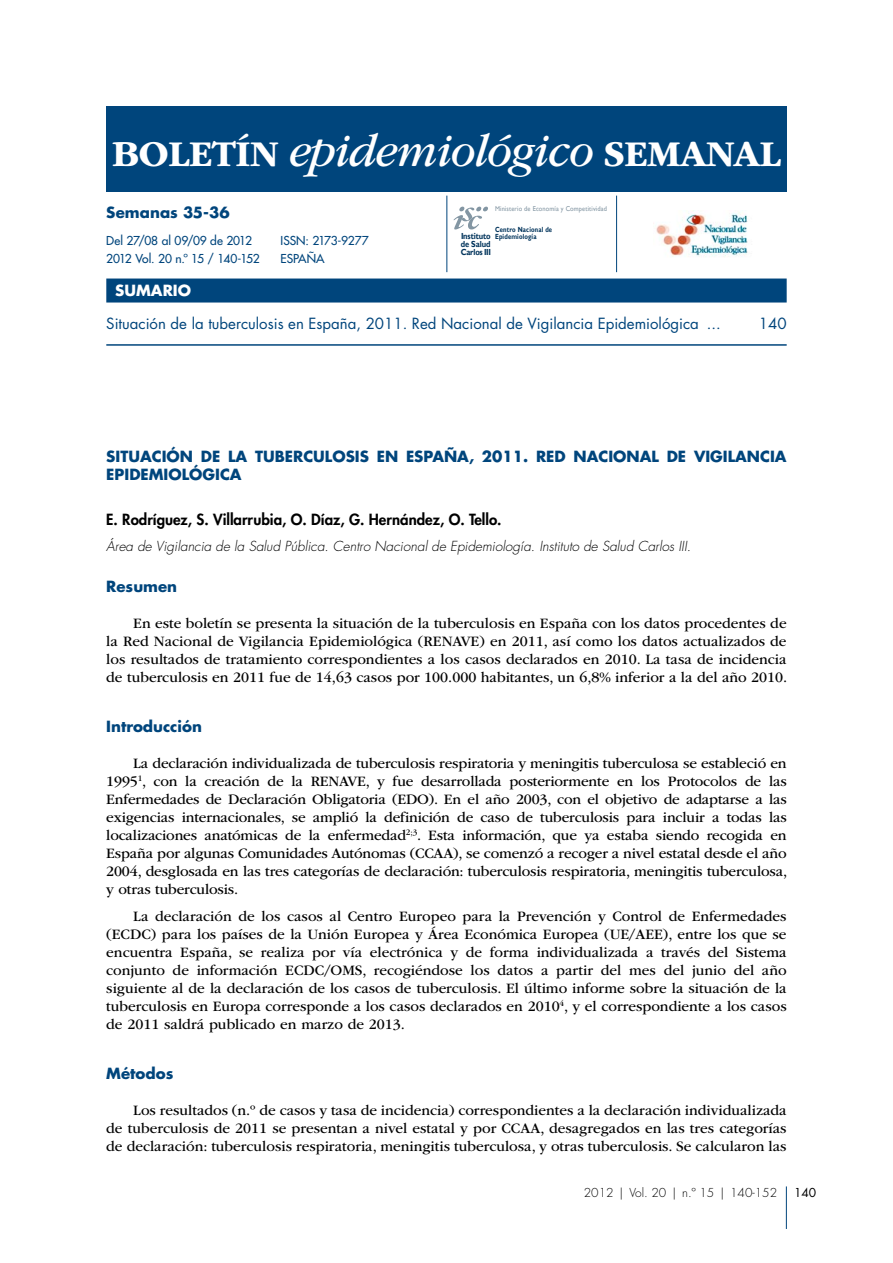
<style>
.page{position:relative;width:893px;height:1263px;background:#fff}
.page>*{position:absolute;margin:0;border:0;box-sizing:border-box;transform-origin:0 0}
.PUBLICACION-TITULO{font:700 37.8px "ITC Garamond Std";letter-spacing:-.025em;color:#fff}
.GENERAL-PARRAFO-1{font:15px/18px "ITC Garamond Std";color:#000;text-align:justify}
.SUMARIO-NIVEL-1{font:15px "Futura Std";color:#00457c}
.GENERAL-NIVEL-1{font:700 15px/18px "Futura Std";color:#00457c}
.GENERAL-AUTOR-DESP{font:800 15px "Futura Std";color:#000}
.GENERAL-NIVEL-2{font:700 15px "Futura Std";color:#00457c}
.PUBLICACION-SEMANA{font:700 15px "Futura Std";color:#00457c}
.SUMARIO-TITULO{font:700 15px "Futura Std";color:#fff}
.SUMARIO-NUMPAG{font:15px "Futura Std";color:#00457c}
.GENERAL-CARGO{font:italic 300 13.5px "Futura Std";color:#000}
.PUBLICACION-FECHA{font:500 12px "Futura Std";letter-spacing:-.01em;color:#00457c}
.MAQUETA-FECHA-NUMERO{font:300 12px "Futura Std";color:#000}
.PUBLICACION-FECHA-2{font:500 12px "Futura Std";letter-spacing:-.06em;color:#00457c}
.MAQUETA-FOLIO{font:12px "Futura Std";color:#000}
.t1{font:700 8.85px/16px "Gill Sans";letter-spacing:-.01em;color:#00335b;scale:.86 1}
.t2{font:700 7.35px/6.9px "Gill Sans";letter-spacing:.025em;color:#00335b;scale:.8 1}
.t3{font:7.05px "Gill Sans";letter-spacing:.025em;color:#8396a3;scale:.9 1}
.s1{font-weight:400;font-style:italic;font-size:48px}
</style>
<div class="page">
<hr style="left:786px;top:1186px;width:1px;height:43px;background:#00457c">
<hr style="left:446px;top:196px;width:1px;height:76px;background:#00457c">
<hr style="left:616px;top:196px;width:1px;height:76px;background:#00457c">
<div style="left:106px;top:278px;width:681px;height:24px;background:#00457c"></div>
<hr style="left:106px;top:344px;width:681px;height:2px;background:#00457c">
<div style="left:106px;top:106px;width:681px;height:85px;background:#00457c"></div>
<svg style="left:454px;top:207px;width:34px;height:23px"></svg>
<img style="left:656px;top:212px;width:92px;height:45px">
<p class="PUBLICACION-TITULO" style="left:112px;top:132px;width:671px">BOLETÍN <span class="s1">epidemiológico</span> SEMANAL</p>
<p class="PUBLICACION-SEMANA" style="left:106px;top:203px;width:125px">Semanas 35-36</p>
<p class="t3" style="left:495px;top:205px;width:126px">Ministerio de Economía y Competitividad</p>
<p class="t1" style="left:461px;top:228px;width:37px">Instituto<br>Carlos III</p>
<p class="t2" style="left:495px;top:226px;width:73px">Centro Nacional de<br>Epidemiología</p>
<p class="PUBLICACION-FECHA" style="left:106px;top:233px;width:147px">Del 27/08 al 09/09 de 2012</p>
<p class="PUBLICACION-FECHA-2" style="left:106px;top:251px;width:155px">2012 Vol. 20 n.º 15 / 140-152</p>
<p class="PUBLICACION-FECHA" style="left:281px;top:233px;width:89px">ISSN: 2173-9277</p>
<p class="PUBLICACION-FECHA" style="left:281px;top:251px;width:46px">ESPAÑA</p>
<p class="t1" style="left:461px;top:236px;width:36px">de Salud</p>
<p class="SUMARIO-TITULO" style="left:115px;top:281px;width:77px">SUMARIO</p>
<p class="SUMARIO-NIVEL-1" style="left:106px;top:314px;width:616px">Situación de la tuberculosis en España, 2011. Red Nacional de Vigilancia Epidemiológica ...</p>
<p class="SUMARIO-NUMPAG" style="left:759px;top:314px;width:29px">140</p>
<p class="GENERAL-NIVEL-1" style="left:106px;top:448px;width:682px">SITUACIÓN DE LA TUBERCULOSIS EN ESPAÑA, 2011. RED NACIONAL DE VIGILANCIA<br>EPIDEMIOLÓGICA</p>
<p class="GENERAL-AUTOR-DESP" style="left:106px;top:510px;width:397px">E. Rodríguez, S. Villarrubia, O. Díaz, G. Hernández, O. Tello.</p>
<p class="GENERAL-CARGO" style="left:106px;top:538px;width:586px">Área de Vigilancia de la Salud Pública. Centro Nacional de Epidemiología. Instituto de Salud Carlos III.</p>
<p class="GENERAL-NIVEL-2" style="left:106px;top:576px;width:72px">Resumen</p>
<p class="GENERAL-PARRAFO-1" style="left:106px;top:614px;width:682px;text-indent:27px">En este boletín se presenta la situación de la tuberculosis en España con los datos procedentes de la Red Nacional de Vigilancia Epidemiológica (RENAVE) en 2011, así como los datos actualizados de los resultados de tratamiento correspondientes a los casos declarados en 2010. La tasa de incidencia de tuberculosis en 2011 fue de 14,63 casos por 100.000 habitantes, un 6,8% inferior a la del año 2010.</p>
<p class="GENERAL-NIVEL-2" style="left:106px;top:716px;width:97px">Introducción</p>
<p class="GENERAL-PARRAFO-1" style="left:106px;top:754px;width:682px;text-indent:27px">La declaración individualizada de tuberculosis respiratoria y meningitis tuberculosa se estableció en 1995<sup>1</sup>, con la creación de la RENAVE, y fue desarrollada posteriormente en los Protocolos de las Enfermedades de Declaración Obligatoria (EDO). En el año 2003, con el objetivo de adaptarse a las exigencias internacionales, se amplió la definición de caso de tuberculosis para incluir a todas las localizaciones anatómicas de la enfermedad<sup>2;3</sup>. Esta información, que ya estaba siendo recogida en España por algunas Comunidades Autónomas (CCAA), se comenzó a recoger a nivel estatal desde el año 2004, desglosada en las tres categorías de declaración: tuberculosis respiratoria, meningitis tuberculosa, y otras tuberculosis.</p>
<p class="GENERAL-PARRAFO-1" style="left:106px;top:907px;width:682px;text-indent:27px">La declaración de los casos al Centro Europeo para la Prevención y Control de Enfermedades (ECDC) para los países de la Unión Europea y Área Económica Europea (UE/AEE), entre los que se encuentra España, se realiza por vía electrónica y de forma individualizada a través del Sistema conjunto de información ECDC/OMS, recogiéndose los datos a partir del mes del junio del año siguiente al de la declaración de los casos de tuberculosis. El último informe sobre la situación de la tuberculosis en Europa corresponde a los casos declarados en 2010<sup>4</sup>, y el correspondiente a los casos de 2011 saldrá publicado en marzo de 2013.</p>
<p class="GENERAL-NIVEL-2" style="left:106px;top:1063px;width:69px">Métodos</p>
<p class="GENERAL-PARRAFO-1" style="left:106px;top:1101px;width:682px;text-indent:27px">Los resultados (n.º de casos y tasa de incidencia) correspondientes a la declaración individualizada de tuberculosis de 2011 se presentan a nivel estatal y por CCAA, desagregados en las tres categorías de declaración: tuberculosis respiratoria, meningitis tuberculosa, y otras tuberculosis. Se calcularon las</p>
<p class="MAQUETA-FECHA-NUMERO" style="left:584px;top:1186px;width:195px">2012 | Vol. 20 | n.º 15 | 140-152</p>
<p class="MAQUETA-FOLIO" style="left:794px;top:1185px;width:24px">140</p>
</div>
